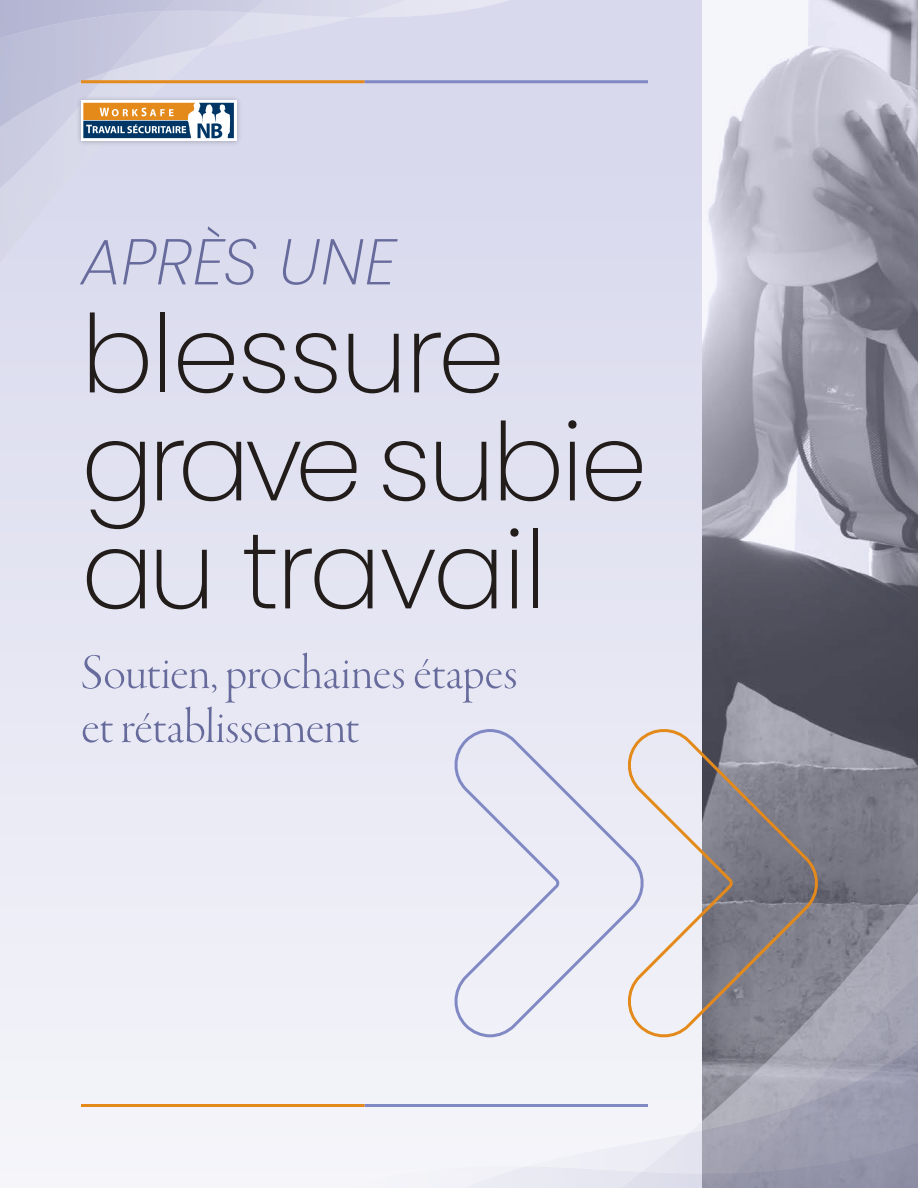
<style>
.page{position:relative;width:918px;height:1188px;background:#fff}
.page>*{position:absolute;margin:0;border:0;box-sizing:border-box;transform-origin:0 0}
.t1{font:200 108px/108px "Poppins";letter-spacing:-.03em;color:#221d1a}
.t2{font:italic 200 64.5px "Poppins";color:#676b9c}
.t3{font:51px/54px "Garamond Premr Pro Lt Disp";letter-spacing:-.005em;color:#676b9c}
</style>
<div class="page">
<div style="left:0;top:0;width:918px;height:1188px;background:linear-gradient(to bottom,#d5d6eb,#f4f5fa)"></div>
<img style="left:702px;top:0;width:216px;height:856px">
<svg style="left:824px;top:856px;width:94px;height:97px;background:#80808c"></svg>
<svg style="left:285px;top:953px;width:633px;height:235px"></svg>
<div style="left:0;top:211px;width:207px;height:89px;background:#dbdbee"></div>
<hr style="left:364px;top:1104px;width:284px;height:3px;background:#8189c4">
<hr style="left:81px;top:1104px;width:283px;height:3px;background:#e48a1b">
<hr style="left:364px;top:80px;width:284px;height:3px;background:#8189c4">
<div style="left:448px;top:728px;width:174px;height:311px;background:#ececf6"></div>
<svg style="left:622px;top:723px;width:202px;height:320px;background:#aca9af"></svg>
<svg style="left:0;top:0;width:573px;height:211px;background:#d1d1e3"></svg>
<p class="t2" style="left:81px;top:224px;width:317px">APRÈS UNE</p>
<h1 class="t1" style="left:81px;top:301px;width:568px">blessure grave subie au travail</h1>
<p class="t3" style="left:81px;top:647px;width:438px">Soutien, prochaines étapes et rétablissement</p>
</div>
